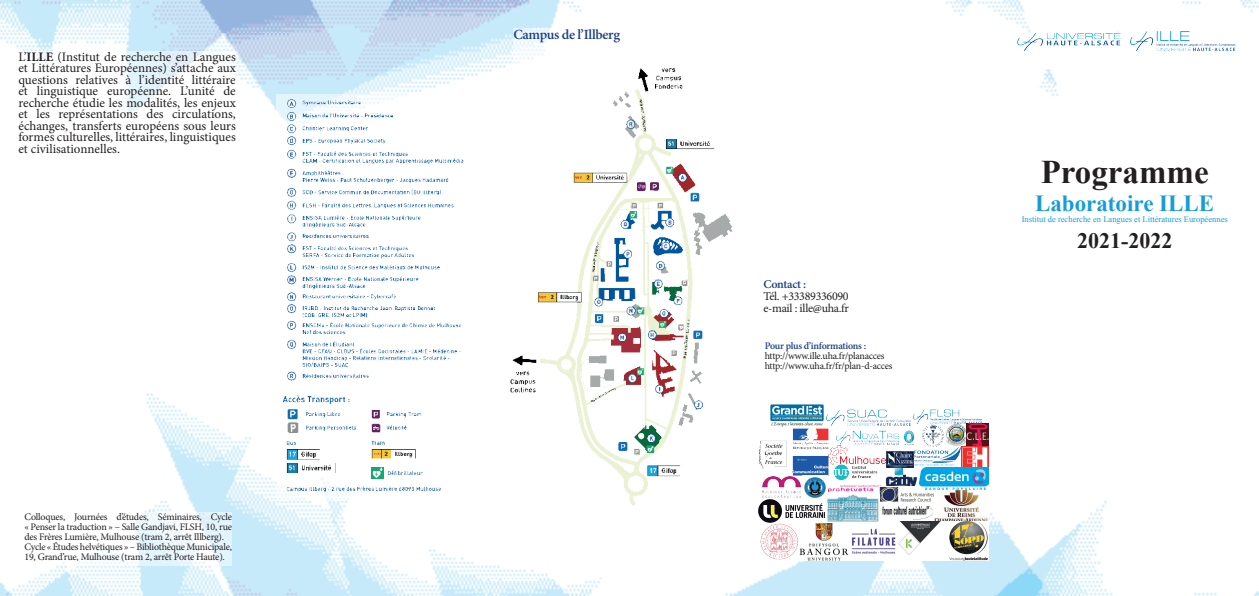
<style>
.page{position:relative;width:1259px;height:596px;background:#fff}
.page>*{position:absolute;margin:0;border:0;box-sizing:border-box;transform-origin:0 0}
.t1{font:700 33px "Times New Roman";color:#231f20}
.t2{font:700 23px "Times New Roman";color:#149dd9}
.t3{font:700 22px "Times New Roman";color:#231f20}
.t4{font:600 14px "Minion Pro";letter-spacing:-.025em;color:#1f4287}
.t5{font:13px/11.5px "Minion Pro";color:#231f20;text-align:justify}
.t6{font:12px/12px "Minion Pro";letter-spacing:-.025em;color:#231f20}
.t7{font:600 12px "Minion Pro";letter-spacing:-.025em;color:#1f4287}
.t8{font:10px/10px "Minion Pro";letter-spacing:-.02em;color:#231f20}
.t9{font:600 10px "Minion Pro";letter-spacing:-.03em;color:#24418a}
.t10{font:8.5px "Times New Roman";color:#149dd9}
.s1{font-weight:700}
</style>
<div class="page">
<img style="left:0;top:0;width:1259px;height:595px">
<div style="left:18px;top:51px;width:218px;height:113px;background:#fff"></div>
<svg style="left:24px;top:512px;width:208px;height:54px"></svg>
<div style="left:513px;top:28px;width:236px;height:489px;background:#fff"></div>
<div style="left:764px;top:279px;width:230px;height:44px;background:#fff"></div>
<div style="left:764px;top:341px;width:131px;height:28px;background:#fff"></div>
<img style="left:276px;top:94px;width:194px;height:407px">
<img style="left:480px;top:57px;width:253px;height:460px">
<img style="left:1130px;top:29px;width:106px;height:23px">
<img style="left:1014px;top:28px;width:110px;height:24px">
<img style="left:836px;top:428px;width:78px;height:17px">
<img style="left:791px;top:428px;width:39px;height:47px">
<img style="left:945px;top:423px;width:43px;height:23px">
<img style="left:826px;top:408px;width:84px;height:17px">
<img style="left:799px;top:521px;width:99px;height:39px">
<img style="left:879px;top:487px;width:109px;height:35px">
<img style="left:898px;top:521px;width:90px;height:39px">
<img style="left:760px;top:438px;width:28px;height:30px">
<img style="left:762px;top:476px;width:39px;height:21px">
<img style="left:758px;top:523px;width:41px;height:37px">
<img style="left:758px;top:499px;width:68px;height:23px">
<img style="left:827px;top:481px;width:57px;height:13px">
<img style="left:922px;top:424px;width:21px;height:22px">
<img style="left:961px;top:445px;width:27px;height:22px">
<img style="left:802px;top:475px;width:25px;height:24px">
<img style="left:883px;top:467px;width:36px;height:20px">
<img style="left:913px;top:408px;width:68px;height:15px">
<img style="left:828px;top:445px;width:57px;height:19px">
<img style="left:831px;top:463px;width:48px;height:23px">
<img style="left:886px;top:451px;width:27px;height:16px">
<img style="left:825px;top:493px;width:55px;height:28px">
<img style="left:919px;top:467px;width:69px;height:22px">
<img style="left:911px;top:446px;width:49px;height:19px">
<img style="left:770px;top:404px;width:54px;height:22px">
<p class="t5" style="left:18px;top:51px;width:219px">L’<span class="s1">ILLE</span> (Institut de recherche en Langues et Littératures Européennes) s’attache aux questions relatives à l’identité littéraire et linguistique européenne. L’unité de recherche étudie les modalités, les enjeux et les représentations des circulations, échanges, transferts européens sous leurs formes culturelles, littéraires, linguistiques et civilisationnelles.</p>
<p class="t8" style="left:24px;top:511px;width:209px">Colloques, Journées d’études, Séminaires, Cycle « Penser la traduction » – Salle Gandjavi, FLSH, 10, rue des Frères Lumière, Mulhouse (tram 2, arrêt Illberg).<br>Cycle « Études helvétiques » – Bibliothèque Municipale, 19, Grand’rue, Mulhouse (tram 2, arrêt Porte Haute).</p>
<p class="t4" style="left:513px;top:25px;width:108px">Campus de l’Illberg</p>
<p class="t7" style="left:763px;top:275px;width:44px">Contact :</p>
<p class="t6" style="left:763px;top:289px;width:87px">Tél. +33389336090 e-mail : ille@uha.fr</p>
<p class="t9" style="left:764px;top:338px;width:103px">Pour plus d’informations :</p>
<p class="t8" style="left:764px;top:350px;width:129px">http://www.ille.uha.fr/planacces http://www.uha.fr/fr/plan-d-acces</p>
<h1 class="t1" style="left:1040px;top:149px;width:169px">Programme</h1>
<h2 class="t2" style="left:1035px;top:187px;width:181px">Laboratoire ILLE</h2>
<p class="t10" style="left:1021px;top:213px;width:208px">Institut de recherche en Langues et Littératures Européennes</p>
<h3 class="t3" style="left:1077px;top:225px;width:97px">2021-2022</h3>
</div>
